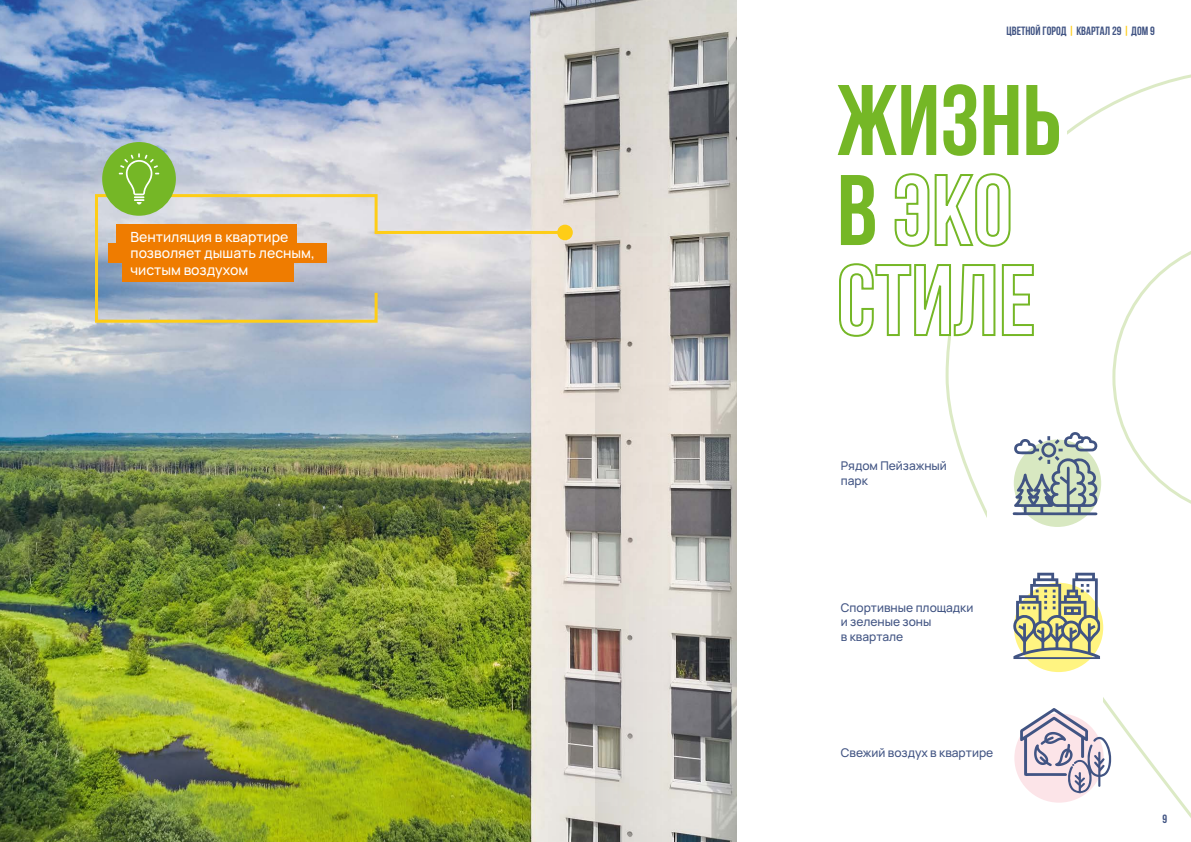
<style>
.page{position:relative;width:1191px;height:842px;background:#fff}
.page>*{position:absolute;margin:0;border:0;box-sizing:border-box;transform-origin:0 0}
.t1{font:700 100px/90px "Bebas Neue";color:#75b726}
.t2{font:500 14px/16.8px "Manrope";color:#fff}
.t3{font:500 12px/14.4px "Manrope";color:#415483}
.t4{font:700 12px "Bebas Neue";color:#415483}
.s1{color:#fecd17}
</style>
<div class="page">
<svg style="left:945px;top:74px;width:246px;height:744px"></svg>
<div style="left:986px;top:423px;width:116px;height:381px;background:#fff"></div>
<img style="left:0;top:0;width:736px;height:842px">
<div style="left:1014px;top:713px;width:89px;height:90px;background:#fce4e8;border-radius:50%"></div>
<svg style="left:1019px;top:708px;width:92px;height:85px"></svg>
<svg style="left:1013px;top:440px;width:88px;height:87px"></svg>
<svg style="left:1012px;top:432px;width:87px;height:83px"></svg>
<div style="left:1014px;top:583px;width:89px;height:89px;background:#fff481;border-radius:50%"></div>
<svg style="left:1013px;top:573px;width:87px;height:86px"></svg>
<div style="left:837px;top:80px;width:229px;height:255px;background:#fff"></div>
<svg style="left:93px;top:193px;width:475px;height:131px;background:#cbcbca"></svg>
<div style="left:557px;top:225px;width:16px;height:15px;background:#fecd17;border-radius:50%"></div>
<div style="left:116px;top:224px;width:181px;height:22px;background:#ef7c00"></div>
<div style="left:108px;top:244px;width:218px;height:19px;background:#ef7c00"></div>
<div style="left:122px;top:260px;width:172px;height:22px;background:#ef7c00"></div>
<div style="left:102px;top:142px;width:74px;height:74px;background:#75b726;border-radius:50%"></div>
<svg style="left:119px;top:153px;width:40px;height:51px"></svg>
<svg style="left:595px;top:0;width:89px;height:842px;background:#c7c2be"></svg>
<p class="t2" style="left:130px;top:227px;width:186px">Вентиляция в квартире позволяет дышать лесным, чистым воздухом</p>
<p class="t4" style="left:1006px;top:25px;width:150px">цветной город <span class="s1">|</span> квартал 29 <span class="s1">|</span> дом 9</p>
<h1 class="t1" style="left:837px;top:74px;width:226px">жизнь в ЭКО<br>СТИЛЕ</h1>
<p class="t3" style="left:841px;top:458px;width:108px">Рядом Пейзажный парк</p>
<p class="t3" style="left:841px;top:599px;width:134px">Спортивные площадки и зеленые зоны<br>в квартале</p>
<p class="t3" style="left:841px;top:744px;width:154px">Свежий воздух в квартире</p>
<p class="t4" style="left:1162px;top:812px;width:6px">9</p>
</div>
